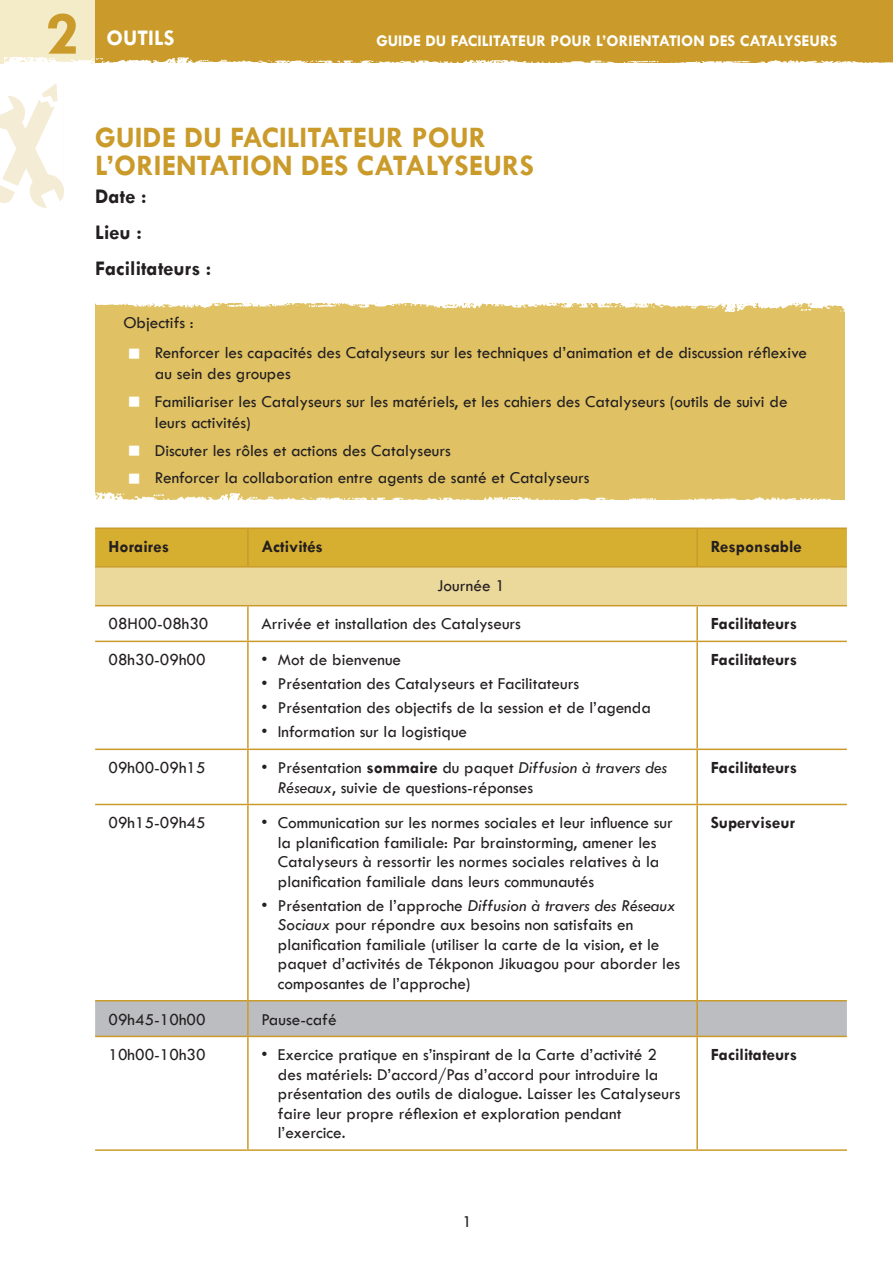
<style>
.page{position:relative;width:893px;height:1263px;background:#fff}
.page>*{position:absolute;margin:0;border:0;box-sizing:border-box;transform-origin:0 0}
.t1{font:700 63px "Tw Cen";color:#ca9b2a}
.t2{font:700 30px/28.5px "Tw Cen";color:#ca9b2a}
.t3{font:700 22.5px "Tw Cen";color:#fff}
.t4{font:700 21px/36px "Tw Cen";color:#231f20}
.t5{font:17.25px/19.5px "Tw Cen";color:#231f20}
.t6{font:700 17.25px "Tw Cen";color:#231f20}
.t7{font:700 16.5px "Tw Cen";color:#fff}
.s1{color:#fff}
.s2{font-weight:700}
.s3{font-style:italic}
</style>
<div class="page">
<div style="left:0;top:0;width:893px;height:63px;background:#ca9b2a"></div>
<div style="left:0;top:0;width:94px;height:64px;background:#f4ebc9"></div>
<img style="left:0;top:83px;width:63px;height:125px">
<div style="left:95px;top:529px;width:752px;height:37px;background:#d6ae30"></div>
<div style="left:95px;top:567px;width:752px;height:39px;background:#ebd89b"></div>
<div style="left:95px;top:1001px;width:752px;height:35px;background:#bcbdc0"></div>
<hr style="left:95px;top:527px;width:153px;height:2px;background:#ca9b2a">
<hr style="left:248px;top:527px;width:449px;height:2px;background:#ca9b2a">
<hr style="left:247px;top:529px;width:2px;height:37px;background:#ca9b2a">
<hr style="left:697px;top:527px;width:150px;height:2px;background:#ca9b2a">
<hr style="left:696px;top:529px;width:2px;height:37px;background:#ca9b2a">
<hr style="left:95px;top:566px;width:153px;height:1px;background:#ca9b2a">
<hr style="left:248px;top:566px;width:449px;height:1px;background:#ca9b2a">
<hr style="left:697px;top:566px;width:150px;height:1px;background:#ca9b2a">
<hr style="left:95px;top:605px;width:153px;height:1px;background:#ca9b2a">
<hr style="left:248px;top:605px;width:449px;height:1px;background:#ca9b2a">
<hr style="left:247px;top:606px;width:2px;height:35px;background:#ca9b2a">
<hr style="left:697px;top:605px;width:150px;height:1px;background:#ca9b2a">
<hr style="left:696px;top:606px;width:2px;height:35px;background:#ca9b2a">
<hr style="left:95px;top:641px;width:153px;height:1px;background:#ca9b2a">
<hr style="left:248px;top:641px;width:449px;height:1px;background:#ca9b2a">
<hr style="left:247px;top:642px;width:2px;height:106px;background:#ca9b2a">
<hr style="left:697px;top:641px;width:150px;height:1px;background:#ca9b2a">
<hr style="left:696px;top:642px;width:2px;height:106px;background:#ca9b2a">
<hr style="left:95px;top:748px;width:153px;height:2px;background:#ca9b2a">
<hr style="left:248px;top:748px;width:449px;height:2px;background:#ca9b2a">
<hr style="left:247px;top:750px;width:2px;height:54px;background:#ca9b2a">
<hr style="left:697px;top:748px;width:150px;height:2px;background:#ca9b2a">
<hr style="left:696px;top:750px;width:2px;height:54px;background:#ca9b2a">
<hr style="left:95px;top:804px;width:153px;height:1px;background:#ca9b2a">
<hr style="left:248px;top:804px;width:449px;height:1px;background:#ca9b2a">
<hr style="left:247px;top:805px;width:2px;height:195px;background:#ca9b2a">
<hr style="left:697px;top:804px;width:150px;height:1px;background:#ca9b2a">
<hr style="left:696px;top:805px;width:2px;height:195px;background:#ca9b2a">
<hr style="left:95px;top:1000px;width:153px;height:1px;background:#ca9b2a">
<hr style="left:248px;top:1000px;width:449px;height:1px;background:#ca9b2a">
<hr style="left:247px;top:1001px;width:2px;height:35px;background:#ca9b2a">
<hr style="left:697px;top:1000px;width:150px;height:1px;background:#ca9b2a">
<hr style="left:696px;top:1001px;width:2px;height:35px;background:#ca9b2a">
<hr style="left:95px;top:1036px;width:153px;height:1px;background:#ca9b2a">
<hr style="left:248px;top:1036px;width:449px;height:1px;background:#ca9b2a">
<hr style="left:247px;top:1037px;width:2px;height:112px;background:#ca9b2a">
<hr style="left:697px;top:1036px;width:150px;height:1px;background:#ca9b2a">
<hr style="left:696px;top:1037px;width:2px;height:112px;background:#ca9b2a">
<hr style="left:95px;top:1149px;width:153px;height:2px;background:#ca9b2a">
<hr style="left:248px;top:1149px;width:449px;height:2px;background:#ca9b2a">
<hr style="left:697px;top:1149px;width:150px;height:2px;background:#ca9b2a">
<div style="left:95px;top:303px;width:750px;height:197px;background:#e0c264"></div>
<img style="left:95px;top:303px;width:750px;height:9px">
<img style="left:95px;top:492px;width:738px;height:8px">
<h1 class="t1" style="left:45px;top:-4px;width:35px">2</h1>
<h3 class="t3" style="left:106px;top:24px;width:69px">OUTILS</h3>
<p class="t7" style="left:376px;top:31px;width:462px">GUIDE DU FACILITATEUR POUR L’ORIENTATION DES CATALYSEURS</p>
<h2 class="t2" style="left:95px;top:122px;width:440px">GUIDE DU FACILITATEUR POUR<br>L’ORIENTATION DES CATALYSEURS</h2>
<p class="t4" style="left:95px;top:178px;width:118px">Date :<br>Lieu :<br>Facilitateurs :</p>
<p class="t5" style="left:123px;top:313px;width:72px">Objectifs :</p>
<p class="t5" style="left:155px;top:342px;width:654px;line-height:21px;text-indent:-27px"><span class="s1">■</span> Renforcer les capacités des Catalyseurs sur les techniques d’animation et de discussion réflexive au sein des groupes</p>
<p class="t5" style="left:155px;top:391px;width:634px;line-height:21px;text-indent:-27px"><span class="s1">■</span> Familiariser les Catalyseurs sur les matériels, et les cahiers des Catalyseurs (outils de suivi de leurs activités)</p>
<p class="t5" style="left:128px;top:440px;width:325px"><span class="s1">■</span> Discuter les rôles et actions des Catalyseurs</p>
<p class="t5" style="left:128px;top:468px;width:463px"><span class="s1">■</span> Renforcer la collaboration entre agents de santé et Catalyseurs</p>
<p class="t6" style="left:109px;top:536px;width:62px">Horaires</p>
<p class="t6" style="left:261px;top:536px;width:63px">Activités</p>
<p class="t6" style="left:711px;top:536px;width:93px">Responsable</p>
<p class="t5" style="left:437px;top:575px;width:69px">Journée 1</p>
<p class="t5" style="left:109px;top:614px;width:101px">08H00-08h30</p>
<p class="t5" style="left:261px;top:614px;width:261px">Arrivée et installation des Catalyseurs</p>
<p class="t6" style="left:711px;top:614px;width:88px">Facilitateurs</p>
<p class="t5" style="left:109px;top:650px;width:99px">08h30-09h00</p>
<p class="t5" style="left:261px;top:650px;width:141px">• Mot de bienvenue</p>
<p class="t5" style="left:261px;top:674px;width:319px">• Présentation des Catalyseurs et Facilitateurs</p>
<p class="t5" style="left:261px;top:698px;width:391px">• Présentation des objectifs de la session et de l’agenda</p>
<p class="t5" style="left:261px;top:722px;width:207px">• Information sur la logistique</p>
<p class="t6" style="left:711px;top:649px;width:88px">Facilitateurs</p>
<p class="t5" style="left:109px;top:758px;width:99px">09h00-09h15</p>
<p class="t5" style="left:278px;top:758px;width:391px;text-indent:-17px">• Présentation <span class="s2">sommaire</span> du paquet <span class="s3">Diffusion à travers des<br>Réseaux</span>, suivie de questions-réponses</p>
<p class="t6" style="left:711px;top:757px;width:88px">Facilitateurs</p>
<p class="t5" style="left:109px;top:813px;width:99px">09h15-09h45</p>
<p class="t5" style="left:278px;top:813px;width:396px;text-indent:-17px">• Communication sur les normes sociales et leur influence sur la planification familiale: Par brainstorming, amener les Catalyseurs à ressortir les normes sociales relatives à la planification familiale dans leurs communautés</p>
<p class="t5" style="left:278px;top:896px;width:404px;text-indent:-17px">• Présentation de l’approche <span class="s3">Diffusion à travers des Réseaux Sociaux</span> pour répondre aux besoins non satisfaits en planification familiale (utiliser la carte de la vision, et le paquet d’activités de Tékponon Jikuagou pour aborder les composantes de l’approche)</p>
<p class="t6" style="left:711px;top:812px;width:86px">Superviseur</p>
<p class="t5" style="left:109px;top:1009px;width:99px">09h45-10h00</p>
<p class="t5" style="left:261px;top:1009px;width:77px">Pause-café</p>
<p class="t5" style="left:109px;top:1045px;width:99px">10h00-10h30</p>
<p class="t5" style="left:278px;top:1045px;width:404px;text-indent:-17px">• Exercice pratique en s’inspirant de la Carte d’activité 2 des matériels: D’accord/Pas d’accord pour introduire la présentation des outils de dialogue. Laisser les Catalyseurs faire leur propre réflexion et exploration pendant l’exercice.</p>
<p class="t6" style="left:711px;top:1044px;width:88px">Facilitateurs</p>
<p class="t5" style="left:462px;top:1212px;width:11px">1</p>
</div>
